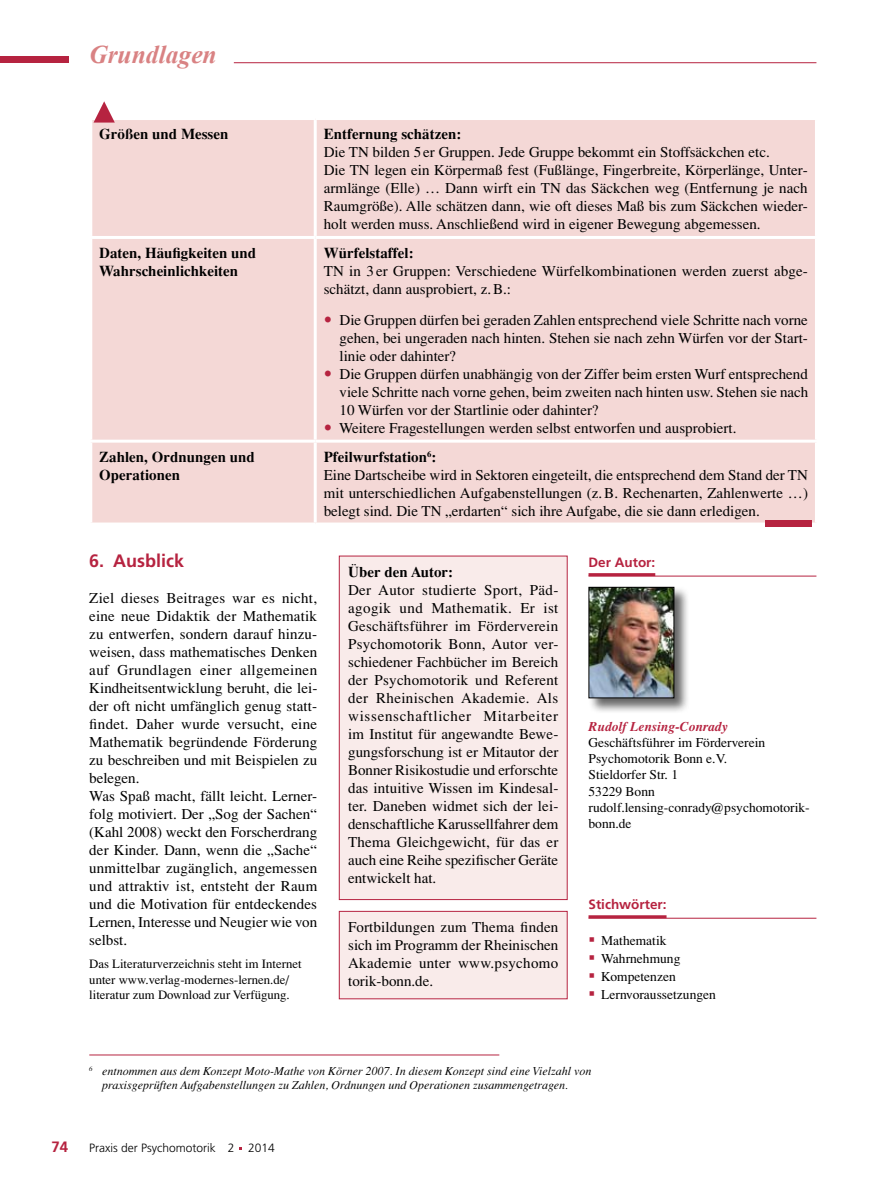
<style>
.page{position:relative;width:893px;height:1191px;background:#fff}
.page>*{position:absolute;margin:0;border:0;box-sizing:border-box;transform-origin:0 0}
.t1{font:italic 700 25.5px "Times New Roman";color:#d98283}
.t2{font:700 18px "Frutiger";color:#b62340}
.t3{font:15px/18px "Times";color:#000}
.t4{font:700 15px/18px "Times";color:#000}
.t5{font:700 15px "Frutiger";color:#b62340}
.t6{font:13.5px/16.2px "Times";color:#000}
.t7{font:700 13.5px "Frutiger";color:#b62340}
.t8{font:italic 700 13.5px "Times";color:#b62340}
.t9{font:12.75px/15.3px "Times";color:#000}
.t10{font:italic 12px/14.4px "Times";color:#000}
.t11{font:300 12px "Frutiger";color:#000}
.s1{font-weight:700}
</style>
<div class="page">
<hr style="left:234px;top:62px;width:582px;height:1px;background:#b62340">
<div style="left:0;top:57px;width:68px;height:6px;background:#b62340"></div>
<div style="left:92px;top:120px;width:723px;height:402px;background:#f4d8d6"></div>
<hr style="left:314px;top:120px;width:3px;height:116px;background:#fff">
<hr style="left:89px;top:236px;width:226px;height:3px;background:#fff">
<hr style="left:315px;top:236px;width:503px;height:3px;background:#fff">
<hr style="left:314px;top:239px;width:3px;height:200px;background:#fff">
<hr style="left:89px;top:439px;width:226px;height:3px;background:#fff">
<hr style="left:315px;top:439px;width:503px;height:3px;background:#fff">
<hr style="left:314px;top:442px;width:3px;height:80px;background:#fff">
<div style="left:339px;top:556px;width:228px;height:343px;background:#f9ebea"></div>
<div style="left:339px;top:555px;width:229px;height:345px;border:1px solid #b62340"></div>
<div style="left:339px;top:911px;width:228px;height:87px;background:#f9ebea"></div>
<div style="left:339px;top:911px;width:229px;height:88px;border:1px solid #b62340"></div>
<hr style="left:89px;top:1054px;width:410px;height:1px;background:#b62340">
<hr style="left:588px;top:573px;width:67px;height:3px;background:#b62340">
<hr style="left:588px;top:576px;width:228px;height:1px;background:#b62340">
<hr style="left:588px;top:915px;width:78px;height:3px;background:#b62340">
<hr style="left:588px;top:918px;width:228px;height:1px;background:#b62340">
<div style="left:588px;top:586px;width:102px;height:128px;background:#000;opacity:.6"></div>
<img style="left:590px;top:589px;width:82px;height:107px">
<div style="left:588px;top:587px;width:86px;height:111px;border:1px solid #000"></div>
<svg style="left:94px;top:101px;width:21px;height:22px"></svg>
<div style="left:765px;top:520px;width:47px;height:6px;background:#b62340"></div>
<svg style="left:325px;top:316px;width:6px;height:6px"></svg>
<svg style="left:325px;top:370px;width:6px;height:6px"></svg>
<svg style="left:325px;top:424px;width:6px;height:6px"></svg>
<h1 class="t1" style="left:89px;top:40px;width:129px">Grundlagen</h1>
<p class="t4" style="left:99px;top:125px;width:131px">Größen und Messen</p>
<p class="t4" style="left:324px;top:125px;width:139px">Entfernung schätzen:</p>
<p class="t3" style="left:324px;top:143px;width:486px">Die TN bilden 5 er Gruppen. Jede Gruppe bekommt ein Stoffsäckchen etc.<br>Die TN legen ein Körpermaß fest (Fußlänge, Fingerbreite, Körperlänge, Unter&shy;armlänge (Elle) … Dann wirft ein TN das Säckchen weg (Entfernung je nach Raumgröße). Alle schätzen dann, wie oft dieses Maß bis zum Säckchen wieder&shy;holt werden muss. Anschließend wird in eigener Bewegung abgemessen.</p>
<p class="t4" style="left:99px;top:243px;width:158px">Daten, Häufigkeiten und<br>Wahrscheinlichkeiten</p>
<p class="t4" style="left:324px;top:243px;width:91px">Würfelstaffel:</p>
<p class="t3" style="left:324px;top:262px;width:486px">TN in 3 er Gruppen: Verschiedene Würfelkombinationen werden zuerst abge&shy;schätzt, dann ausprobiert, z.B.:</p>
<p class="t3" style="left:339px;top:310px;width:471px">Die Gruppen dürfen bei geraden Zahlen entsprechend viele Schritte nach vorne gehen, bei ungeraden nach hinten. Stehen sie nach zehn Würfen vor der Start&shy;linie oder dahinter?<br>Die Gruppen dürfen unabhängig von der Ziffer beim ersten Wurf entsprechend viele Schritte nach vorne gehen, beim zweiten nach hinten usw. Stehen sie nach 10 Würfen vor der Startlinie oder dahinter?<br>Weitere Fragestellungen werden selbst entworfen und ausprobiert.</p>
<p class="t4" style="left:99px;top:447px;width:157px">Zahlen, Ordnungen und<br>Operationen</p>
<p class="t3" style="left:324px;top:447px;width:486px"><span class="s1">Pfeilwurfstation</span><sup>6</sup><span class="s1">:<br></span>Eine Dartscheibe wird in Sektoren eingeteilt, die entsprechend dem Stand der TN mit unterschiedlichen Aufgabenstellungen (z.B. Rechenarten, Zahlenwerte …) belegt sind. Die TN „erdarten“ sich ihre Aufgabe, die sie dann erledigen.</p>
<p class="t2" style="left:89px;top:550px;width:97px">6. Ausblick</p>
<p class="t3" style="left:89px;top:589px;width:230px">Ziel dieses Beitrages war es nicht, eine neue Didaktik der Mathematik zu entwerfen, sondern darauf hinzu&shy;weisen, dass mathematisches Denken auf Grundlagen einer allgemeinen Kindheitsentwicklung beruht, die lei&shy;der oft nicht umfänglich genug statt&shy;findet. Daher wurde versucht, eine Mathematik begründende Förderung zu beschreiben und mit Beispielen zu belegen.<br>Was Spaß macht, fällt leicht. Lerner&shy;folg motiviert. Der „Sog der Sachen“ (Kahl 2008) weckt den Forscherdrang der Kinder. Dann, wenn die „Sache“ unmittelbar zugänglich, angemessen und attraktiv ist, entsteht der Raum und die Motivation für entdeckendes Lernen, Interesse und Neugier wie von selbst.</p>
<p class="t9" style="left:89px;top:956px;width:214px">Das Literaturverzeichnis steht im Internet unter www.verlag-modernes-lernen.de/ literatur zum Download zur Verfügung.</p>
<p class="t7" style="left:588px;top:554px;width:68px">Der Autor:</p>
<p class="t4" style="left:348px;top:562px;width:107px">Über den Autor:</p>
<p class="t3" style="left:348px;top:581px;width:212px;text-align:justify">Der Autor studierte Sport, Päd&shy;agogik und Mathematik. Er ist Geschäftsführer im Förderverein Psychomotorik Bonn, Autor ver&shy;schiedener Fachbücher im Bereich der Psychomotorik und Referent der Rheinischen Akademie. Als wissenschaftlicher Mitarbeiter im Institut für angewandte Bewe&shy;gungsforschung ist er Mitautor der Bonner Risikostudie und erforschte das intuitive Wissen im Kindesal&shy;ter. Daneben widmet sich der lei&shy;denschaftliche Karussellfahrer dem Thema Gleichgewicht, für das er auch eine Reihe spezifischer Geräte entwickelt hat.</p>
<p class="t3" style="left:348px;top:918px;width:212px;text-align:justify">Fortbildungen zum Thema finden sich im Programm der Rheinischen Akademie unter www.psychomo torik-bonn.de.</p>
<p class="t8" style="left:588px;top:718px;width:141px">Rudolf Lensing-Conrady</p>
<p class="t6" style="left:588px;top:734px;width:223px">Geschäftsführer im Förderverein<br>Psychomotorik Bonn e.V.<br>Stieldorfer Str. 1<br>53229 Bonn rudolf.lensing-conrady@psychomotorik&shy;bonn.de</p>
<p class="t7" style="left:588px;top:896px;width:80px">Stichwörter:</p>
<p class="t6" style="left:601px;top:931px;width:116px;line-height:18px">Mathematik<br>Wahrnehmung<br>Kompetenzen<br>Lernvoraussetzungen</p>
<p class="t10" style="left:102px;top:1063px;width:491px;text-indent:-13px"><sup>6</sup> entnommen aus dem Konzept Moto-Mathe von Körner 2007. In diesem Konzept sind eine Vielzahl von praxisgeprüften Aufgabenstellungen zu Zahlen, Ordnungen und Operationen zusammengetragen.</p>
<p class="t5" style="left:51px;top:1138px;width:18px">74</p>
<p class="t11" style="left:89px;top:1141px;width:187px">Praxis der Psychomotorik 2 2014</p>
</div>
